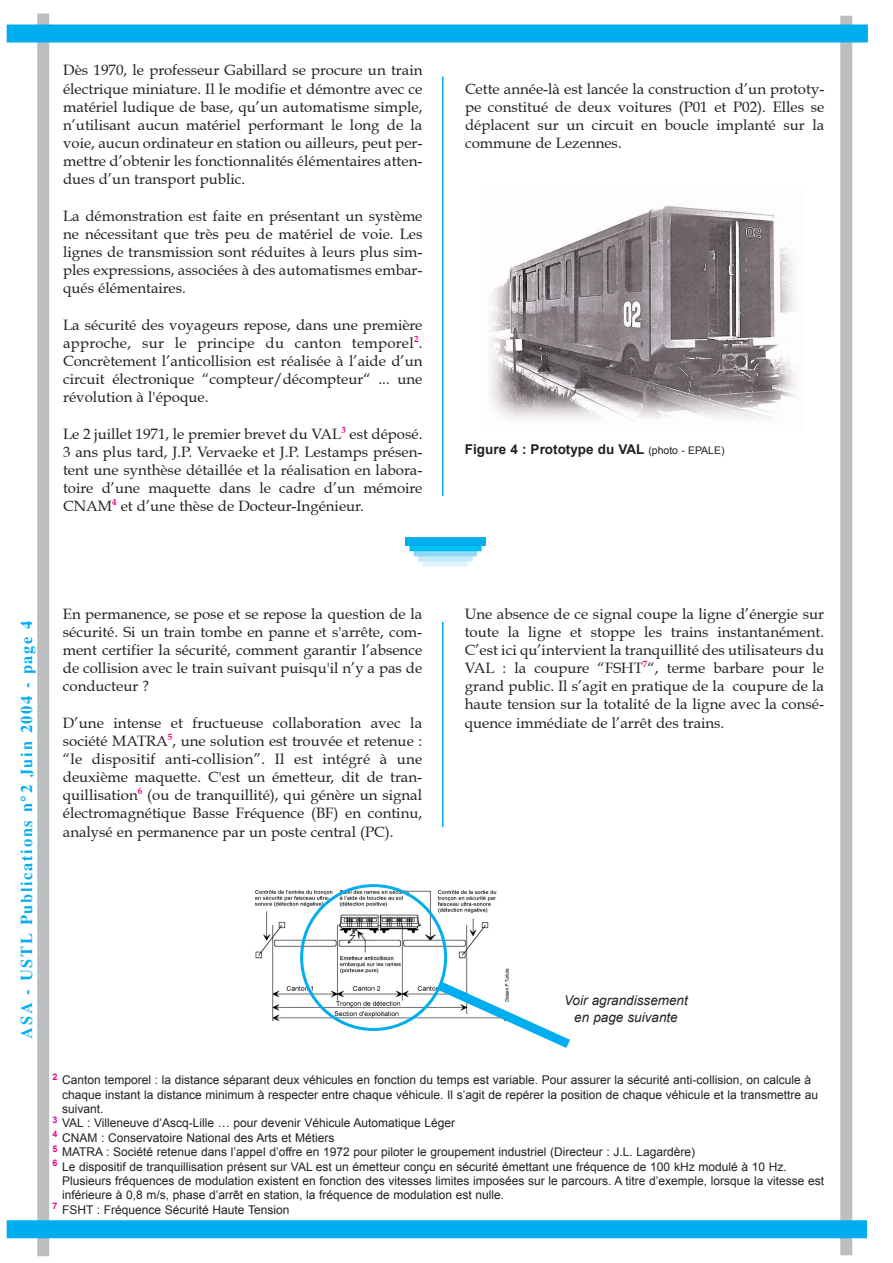
<style>
.page{position:relative;width:893px;height:1263px;background:#fff}
.page>*{position:absolute;margin:0;border:0;box-sizing:border-box;transform-origin:0 0}
.t1{font:700 16.5px "Times";letter-spacing:.1em;color:#00aeef}
.t2{font:15px/18.1px "Book Antiqua";color:#231f20;text-align:justify}
.t3{font:700 13.5px "Arial";color:#231f20}
.t4{font:italic 13.5px/16.2px "Arial";color:#231f20;text-align:center}
.t5{font:12px "Arial";color:#231f20}
.s1{font-weight:400;font-size:10.5px}
</style>
<div class="page">
<div style="left:840px;top:16px;width:12px;height:1239px;background:#bcbec0"></div>
<div style="left:37px;top:14px;width:12px;height:1242px;background:#bcbec0"></div>
<div style="left:7px;top:25px;width:860px;height:18px;background:#00aeef"></div>
<div style="left:7px;top:1220px;width:860px;height:18px;background:#00aeef"></div>
<img style="left:489px;top:205px;width:308px;height:215px">
<hr style="left:442px;top:76px;width:1px;height:420px;background:#00aeef">
<hr style="left:442px;top:622px;width:1px;height:205px;background:#00aeef">
<img style="left:255px;top:891px;width:45px;height:130px">
<svg style="left:300px;top:884px;width:270px;height:164px"></svg>
<div style="left:422px;top:558px;width:46px;height:9px;background:#e2f4fd"></div>
<svg style="left:418px;top:556px;width:54px;height:6px"></svg>
<svg style="left:414px;top:551px;width:63px;height:5px"></svg>
<div style="left:409px;top:542px;width:72px;height:9px;background:#00c0f3"></div>
<div style="left:405px;top:537px;width:81px;height:9px;background:#00aeef"></div>
<p class="t2" style="left:63px;top:61px;width:361px">Dès 1970, le professeur Gabillard se procure un train électrique miniature. Il le modifie et démontre avec ce matériel ludique de base, qu’un automatisme simple, n’utilisant aucun matériel performant le long de la voie, aucun ordinateur en station ou ailleurs, peut per&shy;mettre d’obtenir les fonctionnalités élémentaires atten&shy;dues d’un transport public.</p>
<p class="t2" style="left:63px;top:207px;width:361px">La démonstration est faite en présentant un système ne nécessitant que très peu de matériel de voie. Les lignes de transmission sont réduites à leurs plus sim&shy;ples expressions, associées à des automatismes embar&shy;qués élémentaires.</p>
<p class="t2" style="left:63px;top:316px;width:361px">La sécurité des voyageurs repose, dans une première approche, sur le principe du canton temporel<sup>2</sup>.<br>Concrètement l’anticollision est réalisée à l’aide d’un circuit électronique “compteur/décompteur“ ... une révolution à l'époque.</p>
<p class="t2" style="left:63px;top:425px;width:361px">Le 2 juillet 1971, le premier brevet du VAL<sup>3</sup> est déposé.<br>3 ans plus tard, J.P. Vervaeke et J.P. Lestamps présen&shy;tent une synthèse détaillée et la réalisation en labora&shy;toire d’une maquette dans le cadre d’un mémoire CNAM<sup>4</sup> et d’une thèse de Docteur-Ingénieur.</p>
<p class="t2" style="left:465px;top:80px;width:361px">Cette année-là est lancée la construction d’un prototy&shy;pe constitué de deux voitures (P01 et P02). Elles se déplacent sur un circuit en boucle implanté sur la commune de Lezennes.</p>
<p class="t3" style="left:465px;top:441px;width:261px">Figure 4 : Prototype du VAL <span class="s1">(photo - EPALE)</span></p>
<p class="t1" style="left:21px;top:1039px;width:420px;rotate:-90deg">ASA - USTL Publications n°2 Juin 2004 - page 4</p>
<p class="t2" style="left:63px;top:605px;width:361px">En permanence, se pose et se repose la question de la sécurité. Si un train tombe en panne et s'arrête, com&shy;ment certifier la sécurité, comment garantir l’absence de collision avec le train suivant puisqu'il n’y a pas de conducteur ?</p>
<p class="t2" style="left:63px;top:714px;width:361px">D’une intense et fructueuse collaboration avec la société MATRA<sup>5</sup>, une solution est trouvée et retenue : “le dispositif anti-collision”. Il est intégré à une deuxième maquette. C'est un émetteur, dit de tran&shy;quillisation<sup>6</sup> (ou de tranquillité), qui génère un signal électromagnétique Basse Fréquence (BF) en continu, analysé en permanence par un poste central (PC).</p>
<p class="t2" style="left:464px;top:605px;width:361px">Une absence de ce signal coupe la ligne d’énergie sur toute la ligne et stoppe les trains instantanément.<br>C’est ici qu’intervient la tranquillité des utilisateurs du VAL : la coupure “FSHT<sup>7</sup>“, terme barbare pour le grand public. Il s’agit en pratique de la coupure de la haute tension sur la totalité de la ligne avec la consé&shy;quence immédiate de l’arrêt des trains.</p>
<p class="t4" style="left:564px;top:993px;width:125px">Voir agrandissement en page suivante</p>
<p class="t5" style="left:53px;top:1073px;width:760px"><sup>2</sup> Canton temporel : la distance séparant deux véhicules en fonction du temps est variable. Pour assurer la sécurité anti-collision, on calcule à</p>
<p class="t5" style="left:62px;top:1088px;width:757px">chaque instant la distance minimum à respecter entre chaque véhicule. Il s’agit de repérer la position de chaque véhicule et la transmettre au</p>
<p class="t5" style="left:62px;top:1102px;width:43px">suivant.</p>
<p class="t5" style="left:53px;top:1116px;width:404px"><sup>3</sup> VAL : Villeneuve d’Ascq-Lille … pour devenir Véhicule Automatique Léger</p>
<p class="t5" style="left:53px;top:1131px;width:283px"><sup>4</sup> CNAM : Conservatoire National des Arts et Métiers</p>
<p class="t5" style="left:53px;top:1145px;width:644px"><sup>5</sup> MATRA : Société retenue dans l’appel d’offre en 1972 pour piloter le groupement industriel (Directeur : J.L. Lagardère)</p>
<p class="t5" style="left:53px;top:1160px;width:735px"><sup>6</sup> Le dispositif de tranquillisation présent sur VAL est un émetteur conçu en sécurité émettant une fréquence de 100 kHz modulé à 10 Hz.</p>
<p class="t5" style="left:62px;top:1174px;width:763px">Plusieurs fréquences de modulation existent en fonction des vitesses limites imposées sur le parcours. A titre d’exemple, lorsque la vitesse est</p>
<p class="t5" style="left:62px;top:1188px;width:443px">inférieure à 0,8 m/s, phase d’arrêt en station, la fréquence de modulation est nulle.</p>
<p class="t5" style="left:53px;top:1203px;width:238px"><sup>7</sup> FSHT : Fréquence Sécurité Haute Tension</p>
</div>
